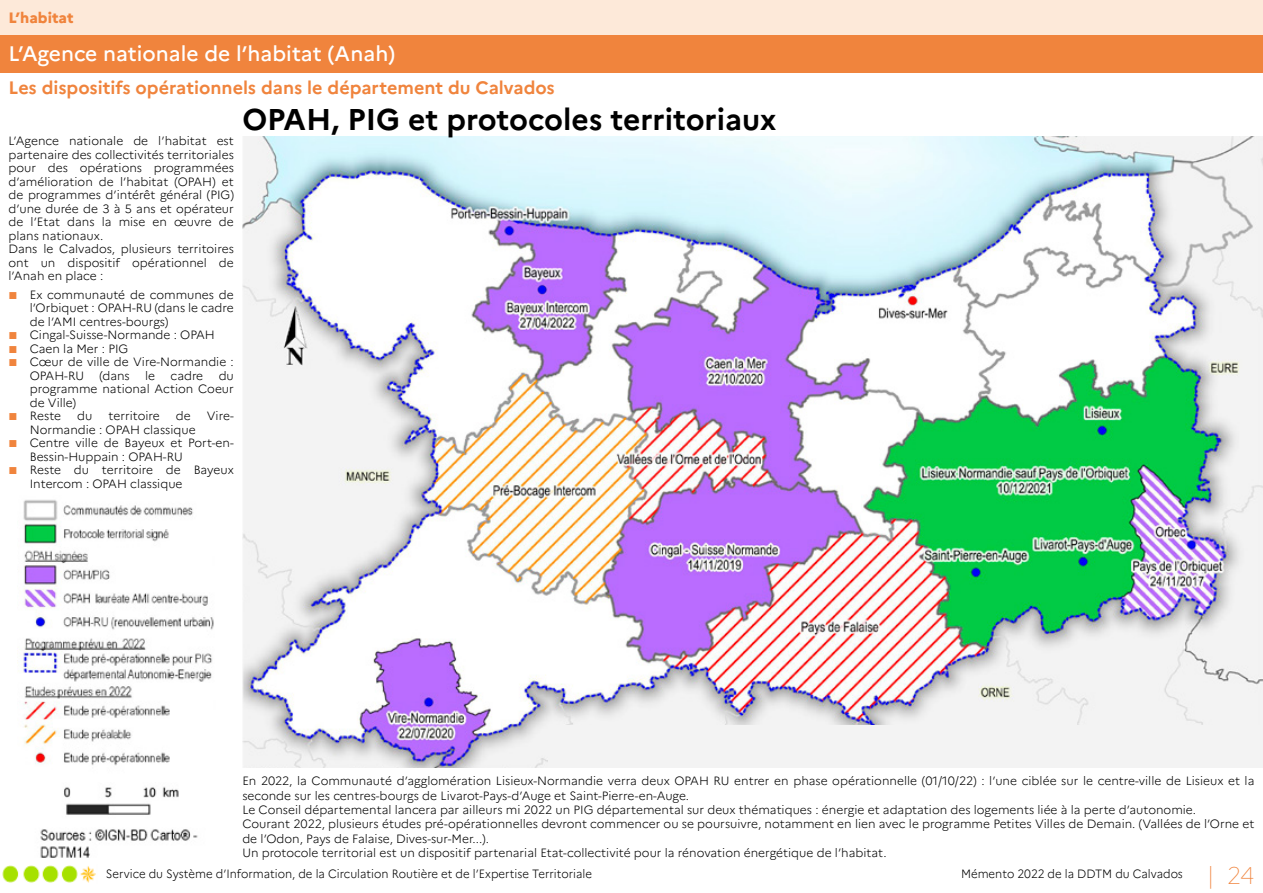
<style>
.page{position:relative;width:1263px;height:893px;background:#fff}
.page>*{position:absolute;margin:0;border:0;box-sizing:border-box;transform-origin:0 0}
.t1{font:700 30px "Marianne";color:#000}
.t2{font:100 24px "Marianne";color:#f0843d}
.t3{font:500 21px "Marianne";color:#fff}
.t4{font:700 18px "Marianne";color:#f0843d}
.t5{font:800 15px "Marianne";color:#f0843d}
.t6{font:300 12px/13.5px "Marianne";color:#000}
.t7{font:300 12px "Marianne";color:#000;scale:.95 1}
.s1{font-family:"Arial";font-weight:400;font-size:15px;color:#f0843d}
</style>
<div class="page">
<div style="left:0;top:34px;width:1263px;height:38px;background:#f0843d"></div>
<div style="left:0;top:0;width:1263px;height:34px;background:#fde9d9"></div>
<img style="left:242px;top:136px;width:1021px;height:632px">
<img style="left:17px;top:500px;width:197px;height:357px">
<div style="left:549px;top:726px;width:714px;height:58px;background:#f3f3f3"></div>
<div style="left:242px;top:768px;width:1021px;height:89px;background:#fff"></div>
<img style="left:2px;top:865px;width:94px;height:18px">
<p class="t5" style="left:9px;top:8px;width:67px">L’habitat</p>
<h3 class="t3" style="left:9px;top:41px;width:388px">L’Agence nationale de l’habitat (Anah)</h3>
<h3 class="t4" style="left:9px;top:77px;width:548px">Les dispositifs opérationnels dans le département du Calvados</h3>
<p class="t6" style="left:9px;top:134px;width:227px">L’Agence nationale de l’habitat est partenaire des collectivités territoriales pour des opérations programmées d’amélioration de l’habitat (OPAH) et de programmes d’intérêt général (PIG) d’une durée de 3 à 5 ans et opérateur de l’Etat dans la mise en œuvre de plans nationaux.<br>Dans le Calvados, plusieurs territoires ont un dispositif opérationnel de l’Anah en place :</p>
<p class="t6" style="left:30px;top:288px;width:206px;text-align:justify;text-indent:-21px"><span class="s1">■</span> Ex communauté de communes de l’Orbiquet : OPAH-RU (dans le cadre de l’AMI centres-bourgs)</p>
<p class="t6" style="left:9px;top:328px;width:208px"><span class="s1">■</span> Cingal-Suisse-Normande : OPAH</p>
<p class="t6" style="left:9px;top:342px;width:121px"><span class="s1">■</span> Caen la Mer : PIG</p>
<p class="t6" style="left:30px;top:355px;width:206px;text-indent:-21px"><span class="s1">■</span> Cœur de ville de Vire-Normandie :<br>OPAH-RU</p>
<p class="t6" style="left:30px;top:369px;width:206px;text-align:justify;text-indent:189px">du programme national Action Coeur de Ville)</p>
<p class="t6" style="left:9px;top:409px;width:54px"><span class="s1">■</span> Reste</p>
<p class="t6" style="left:77px;top:409px;width:17px">du</p>
<p class="t6" style="left:109px;top:409px;width:53px">territoire</p>
<p class="t6" style="left:176px;top:409px;width:16px">de</p>
<p class="t6" style="left:207px;top:409px;width:29px">Vire-</p>
<p class="t6" style="left:30px;top:423px;width:167px">Normandie : OPAH classique</p>
<p class="t6" style="left:30px;top:436px;width:206px;text-indent:-21px"><span class="s1">■</span> Centre ville de Bayeux et Port-en-<br>Bessin-Huppain : OPAH-RU</p>
<p class="t6" style="left:30px;top:463px;width:206px;text-indent:-21px"><span class="s1">■</span> Reste du territoire de Bayeux<br>Intercom : OPAH classique</p>
<p class="t6" style="left:99px;top:369px;width:32px">(dans</p>
<p class="t6" style="left:145px;top:369px;width:12px">le</p>
<p class="t6" style="left:171px;top:369px;width:34px">cadre</p>
<h1 class="t1" style="left:242px;top:101px;width:536px">OPAH, PIG et protocoles territoriaux</h1>
<p class="t6" style="left:242px;top:774px;width:1013px;line-height:14.4px">En 2022, la Communauté d’agglomération Lisieux-Normandie verra deux OPAH RU entrer en phase opérationnelle (01/10/22) : l’une ciblée sur le centre-ville de Lisieux et la seconde sur les centres-bourgs de Livarot-Pays-d’Auge et Saint-Pierre-en-Auge.<br>Le Conseil départemental lancera par ailleurs mi 2022 un PIG départemental sur deux thématiques : énergie et adaptation des logements liée à la perte d’autonomie.<br>Courant 2022, plusieurs études pré-opérationnelles devront commencer ou se poursuivre, notamment en lien avec le programme Petites Villes de Demain. (Vallées de l’Orne et de l’Odon, Pays de Falaise, Dives-sur-Mer...).<br>Un protocole territorial est un dispositif partenarial Etat-collectivité pour la rénovation énergétique de l’habitat.</p>
<p class="t7" style="left:106px;top:867px;width:513px">Service du Système d’Information, de la Circulation Routière et de l’Expertise Territoriale</p>
<h2 class="t2" style="left:1207px;top:860px;width:49px">| 24</h2>
<p class="t7" style="left:961px;top:867px;width:235px">Mémento 2022 de la DDTM du Calvados</p>
</div>
